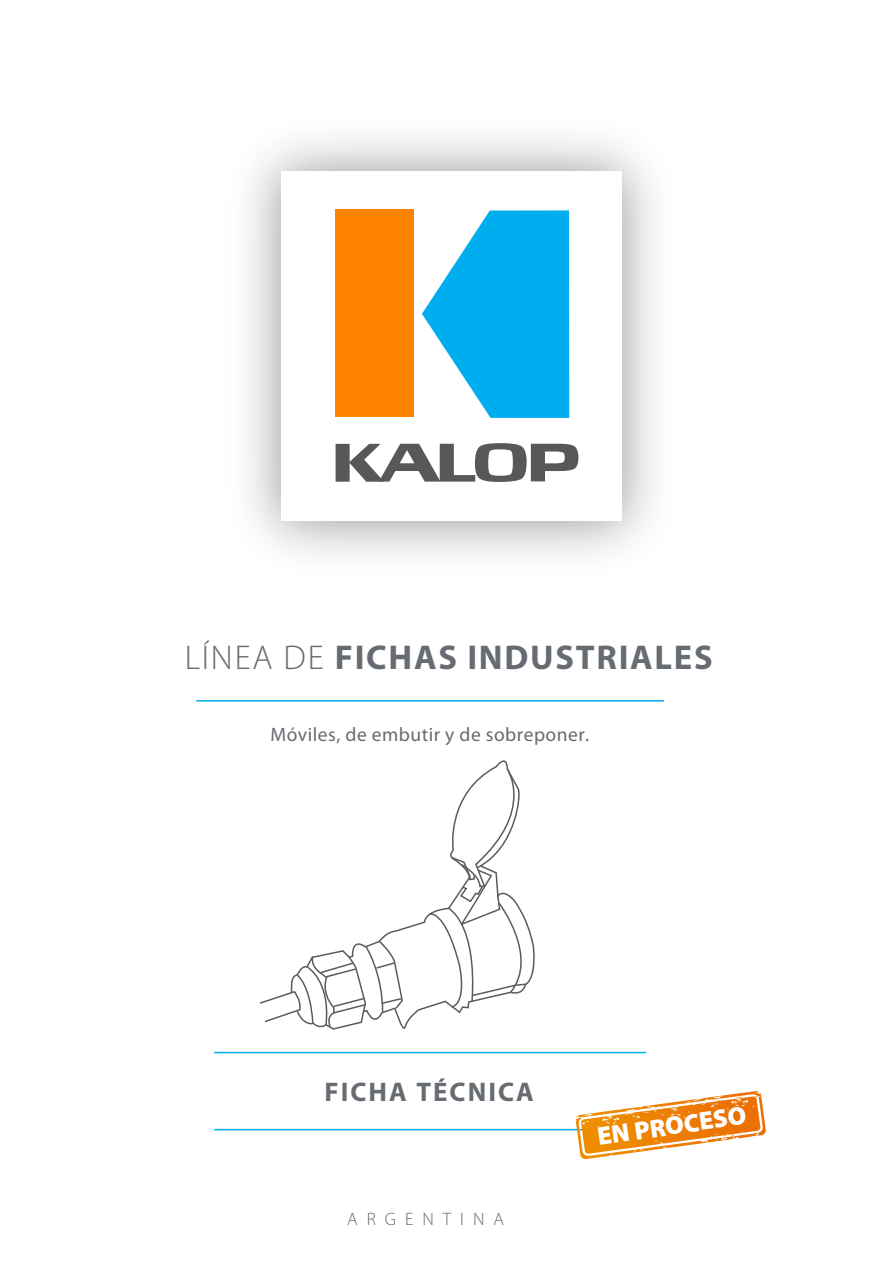
<style>
.page{position:relative;width:893px;height:1263px;background:#fff}
.page>*{position:absolute;margin:0;border:0;box-sizing:border-box;transform-origin:0 0}
.t1{font:700 34.5px "Myriad Pro";letter-spacing:.05em;color:#676c72}
.t2{font:700 27px "Myriad Pro";letter-spacing:.075em;color:#676c72}
.t3{font:900 25.8px "Myriad Pro";color:#fff}
.t4{font:19.5px "Myriad Pro";letter-spacing:.025em;color:#676c72}
.t5{font:300 18px "Myriad Pro";letter-spacing:.5em;color:#676c72}
.s1{font-weight:300}
</style>
<div class="page">
<hr style="left:196px;top:700px;width:468px;height:2px;background:#00aeef">
<hr style="left:214px;top:1052px;width:432px;height:1px;background:#00aeef">
<hr style="left:214px;top:1129px;width:432px;height:1px;background:#00aeef">
<div style="left:336px;top:210px;width:78px;height:207px;background:#ff8200"></div>
<svg style="left:422px;top:210px;width:147px;height:208px"></svg>
<svg style="left:336px;top:443px;width:242px;height:39px"></svg>
<svg style="left:258px;top:767px;width:281px;height:287px"></svg>
<svg style="left:576px;top:1091px;width:190px;height:68px"></svg>
<h1 class="t1" style="left:185px;top:638px;width:529px"><span class="s1">LÍNEA DE</span> FICHAS INDUSTRIALES</h1>
<p class="t4" style="left:271px;top:724px;width:320px">Móviles, de embutir y de sobreponer.</p>
<h2 class="t2" style="left:324px;top:1076px;width:211px">FICHA TÉCNICA</h2>
<p class="t5" style="left:347px;top:1209px;width:158px">ARGENTINA</p>
<h3 class="t3" style="left:595px;top:1122px;width:152px;rotate:-8deg">EN PROCESO</h3>
</div>
